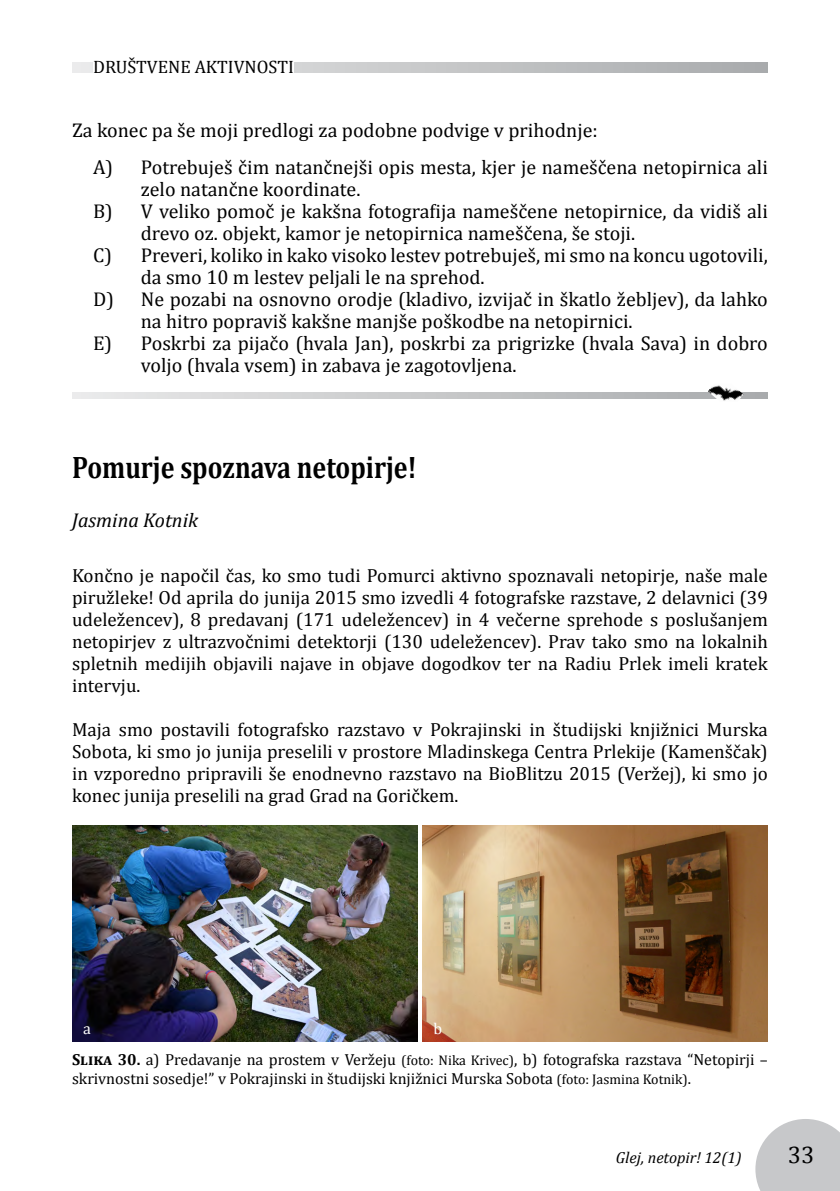
<style>
.page{position:relative;width:840px;height:1191px;background:#fff}
.page>*{position:absolute;margin:0;border:0;box-sizing:border-box;transform-origin:0 0}
.t1{font:700 31.2px "Cambria";color:#000;scale:.83 1}
.t2{font:24px "Cambria";color:#000}
.t3{font:20px/22px "Cambria";color:#000}
.t4{font:italic 20px "Cambria";color:#000}
.t5{font:19px/22px "Cambria";color:#000;text-align:justify}
.t6{font:18px "Cambria";color:#000}
.t7{font:16px/19.2px "Cambria";color:#000}
.t8{font:italic 16px "Cambria";color:#000}
.t9{font:16px "Cambria";color:#fff}
.s1{font-weight:700}
.s2{font-size:14px}
</style>
<div class="page">
<svg style="left:755px;top:1119px;width:84px;height:72px;background:#cdced0"></svg>
<svg style="left:72px;top:62px;width:695px;height:10px;background:#c0c1c3"></svg>
<div style="left:93px;top:59px;width:201px;height:14px;background:#fff"></div>
<img style="left:72px;top:825px;width:345px;height:216px">
<img style="left:422px;top:825px;width:345px;height:216px">
<svg style="left:72px;top:393px;width:695px;height:6px;background:#cacbcc"></svg>
<img style="left:707px;top:385px;width:36px;height:16px">
<p class="t6" style="left:93px;top:56px;width:202px">DRUŠTVENE AKTIVNOSTI</p>
<p class="t3" style="left:72px;top:119px;width:527px">Za konec pa še moji predlogi za podobne podvige v prihodnje:</p>
<p class="t3" style="left:93px;top:156px;width:22px">A)</p>
<p class="t3" style="left:93px;top:200px;width:21px">B)</p>
<p class="t3" style="left:93px;top:244px;width:20px">C)</p>
<p class="t3" style="left:93px;top:288px;width:22px">D)</p>
<p class="t3" style="left:93px;top:332px;width:21px">E)</p>
<p class="t3" style="left:141px;top:156px;width:628px">Potrebuješ čim natančnejši opis mesta, kjer je nameščena netopirnica ali zelo natančne koordinate.<br>V veliko pomoč je kakšna fotografija nameščene netopirnice, da vidiš ali drevo oz. objekt, kamor je netopirnica nameščena, še stoji.<br>Preveri, koliko in kako visoko lestev potrebuješ, mi smo na koncu ugotovili, da smo 10 m lestev peljali le na sprehod.<br>Ne pozabi na osnovno orodje (kladivo, izvijač in škatlo žebljev), da lahko na hitro popraviš kakšne manjše poškodbe na netopirnici.<br>Poskrbi za pijačo (hvala Jan), poskrbi za prigrizke (hvala Sava) in dobro voljo (hvala vsem) in zabava je zagotovljena.</p>
<h1 class="t1" style="left:72px;top:445px;width:416px">Pomurje spoznava netopirje!</h1>
<p class="t4" style="left:72px;top:505px;width:127px">Jasmina Kotnik</p>
<p class="t5" style="left:72px;top:564px;width:697px">Končno je napočil čas, ko smo tudi Pomurci aktivno spoznavali netopirje, naše male piružleke! Od aprila do junija 2015 smo izvedli 4 fotografske razstave, 2 delavnici (39 udeležencev), 8 predavanj (171 udeležencev) in 4 večerne sprehode s poslušanjem netopirjev z ultrazvočnimi detektorji (130 udeležencev). Prav tako smo na lokalnih spletnih medijih objavili najave in objave dogodkov ter na Radiu Prlek imeli kratek intervju.</p>
<p class="t5" style="left:72px;top:718px;width:697px">Maja smo postavili fotografsko razstavo v Pokrajinski in študijski knjižnici Murska Sobota, ki smo jo junija preselili v prostore Mladinskega Centra Prlekije (Kamenščak) in vzporedno pripravili še enodnevno razstavo na BioBlitzu 2015 (Veržej), ki smo jo konec junija preselili na grad Grad na Goričkem.</p>
<p class="t9" style="left:83px;top:1019px;width:9px">a</p>
<p class="t9" style="left:433px;top:1019px;width:10px">b</p>
<p class="t7" style="left:72px;top:1049px;width:697px"><span class="s1">Slika 30.</span> a) Predavanje na prostem v Veržeju <span class="s2">(foto: Nika Krivec)</span>, b) fotografska razstava “Netopirji – skrivnostni sosedje!” v Pokrajinski in študijski knjižnici Murska Sobota <span class="s2">(foto: Jasmina Kotnik)</span>.</p>
<p class="t8" style="left:615px;top:1146px;width:127px">Glej, netopir! 12(1)</p>
<p class="t2" style="left:787px;top:1140px;width:28px">33</p>
</div>
